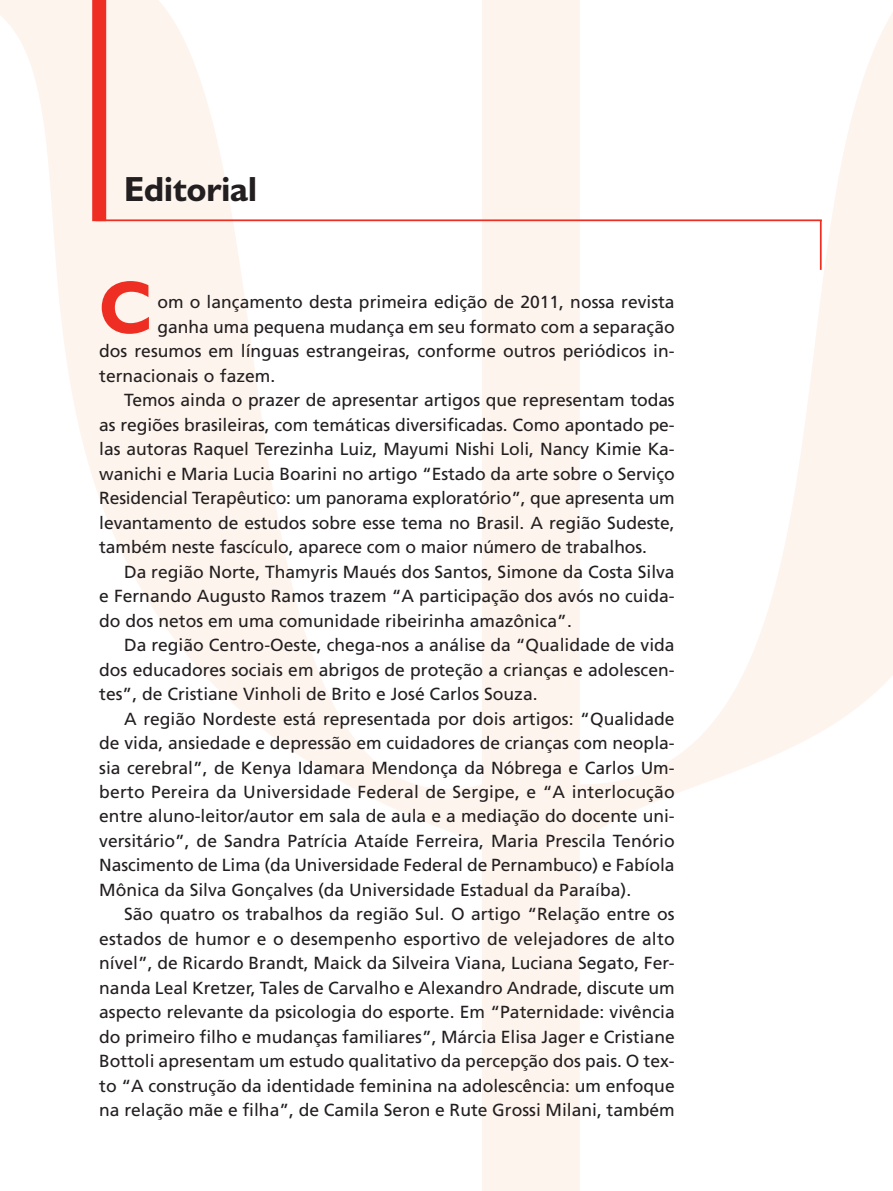
<style>
.page{position:relative;width:893px;height:1191px;background:#fff}
.page>*{position:absolute;margin:0;border:0;box-sizing:border-box;transform-origin:0 0}
.t1{font:700 74.73px "Humanist 521 BT";color:#ee2e22}
.t2{font:700 35px "Humanist 521 BT";color:#231f20}
.t3{font:17.5px "Frutiger";color:#231f20}
</style>
<div class="page">
<div style="left:92px;top:0;width:14px;height:221px;background:#ee2e22"></div>
<hr style="left:96px;top:219px;width:726px;height:2px;background:#ee2e22">
<hr style="left:820px;top:220px;width:2px;height:50px;background:#ee2e22">
<h2 class="t2" style="left:124px;top:167px;width:135px">Editorial</h2>
<h1 class="t1" style="left:99px;top:261px;width:54px">C</h1>
<p class="t3" style="left:157px;top:292px;width:519px">om o lançamento desta primeira edição de 2011, nossa revista</p>
<p class="t3" style="left:157px;top:316px;width:519px">ganha uma pequena mudança em seu formato com a separação</p>
<p class="t3" style="left:99px;top:341px;width:577px">dos resumos em línguas estrangeiras, conforme outros periódicos in-</p>
<p class="t3" style="left:99px;top:365px;width:178px">ternacionais o fazem.</p>
<p class="t3" style="left:124px;top:390px;width:552px">Temos ainda o prazer de apresentar artigos que representam todas</p>
<p class="t3" style="left:99px;top:414px;width:577px">as regiões brasileiras, com temáticas diversificadas. Como apontado pe-</p>
<p class="t3" style="left:99px;top:439px;width:577px">las autoras Raquel Terezinha Luiz, Mayumi Nishi Loli, Nancy Kimie Ka-</p>
<p class="t3" style="left:99px;top:463px;width:577px">wanichi e Maria Lucia Boarini no artigo “Estado da arte sobre o Serviço</p>
<p class="t3" style="left:99px;top:488px;width:577px">Residencial Terapêutico: um panorama exploratório”, que apresenta um</p>
<p class="t3" style="left:99px;top:512px;width:577px">levantamento de estudos sobre esse tema no Brasil. A região Sudeste,</p>
<p class="t3" style="left:99px;top:537px;width:549px">também neste fascículo, aparece com o maior número de trabalhos.</p>
<p class="t3" style="left:124px;top:561px;width:552px">Da região Norte, Thamyris Maués dos Santos, Simone da Costa Silva</p>
<p class="t3" style="left:99px;top:586px;width:577px">e Fernando Augusto Ramos trazem “A participação dos avós no cuida-</p>
<p class="t3" style="left:99px;top:610px;width:474px">do dos netos em uma comunidade ribeirinha amazônica”.</p>
<p class="t3" style="left:124px;top:635px;width:552px">Da região Centro-Oeste, chega-nos a análise da “Qualidade de vida</p>
<p class="t3" style="left:99px;top:659px;width:577px">dos educadores sociais em abrigos de proteção a crianças e adolescen-</p>
<p class="t3" style="left:99px;top:683px;width:440px">tes”, de Cristiane Vinholi de Brito e José Carlos Souza.</p>
<p class="t3" style="left:124px;top:708px;width:552px">A região Nordeste está representada por dois artigos: “Qualidade</p>
<p class="t3" style="left:99px;top:732px;width:577px">de vida, ansiedade e depressão em cuidadores de crianças com neopla-</p>
<p class="t3" style="left:99px;top:757px;width:577px">sia cerebral”, de Kenya Idamara Mendonça da Nóbrega e Carlos Um-</p>
<p class="t3" style="left:99px;top:781px;width:577px">berto Pereira da Universidade Federal de Sergipe, e “A interlocução</p>
<p class="t3" style="left:99px;top:806px;width:577px">entre aluno-leitor/autor em sala de aula e a mediação do docente uni-</p>
<p class="t3" style="left:99px;top:830px;width:577px">versitário”, de Sandra Patrícia Ataíde Ferreira, Maria Prescila Tenório</p>
<p class="t3" style="left:99px;top:855px;width:577px">Nascimento de Lima (da Universidade Federal de Pernambuco) e Fabíola</p>
<p class="t3" style="left:99px;top:879px;width:533px">Mônica da Silva Gonçalves (da Universidade Estadual da Paraíba).</p>
<p class="t3" style="left:124px;top:904px;width:552px">São quatro os trabalhos da região Sul. O artigo “Relação entre os</p>
<p class="t3" style="left:99px;top:928px;width:577px">estados de humor e o desempenho esportivo de velejadores de alto</p>
<p class="t3" style="left:99px;top:953px;width:577px">nível”, de Ricardo Brandt, Maick da Silveira Viana, Luciana Segato, Fer-</p>
<p class="t3" style="left:99px;top:977px;width:577px">nanda Leal Kretzer, Tales de Carvalho e Alexandro Andrade, discute um</p>
<p class="t3" style="left:99px;top:1001px;width:577px">aspecto relevante da psicologia do esporte. Em “Paternidade: vivência</p>
<p class="t3" style="left:99px;top:1026px;width:577px">do primeiro filho e mudanças familiares”, Márcia Elisa Jager e Cristiane</p>
<p class="t3" style="left:99px;top:1050px;width:577px">Bottoli apresentam um estudo qualitativo da percepção dos pais. O tex-</p>
<p class="t3" style="left:99px;top:1075px;width:577px">to “A construção da identidade feminina na adolescência: um enfoque</p>
<p class="t3" style="left:99px;top:1099px;width:577px">na relação mãe e filha”, de Camila Seron e Rute Grossi Milani, também</p>
</div>
